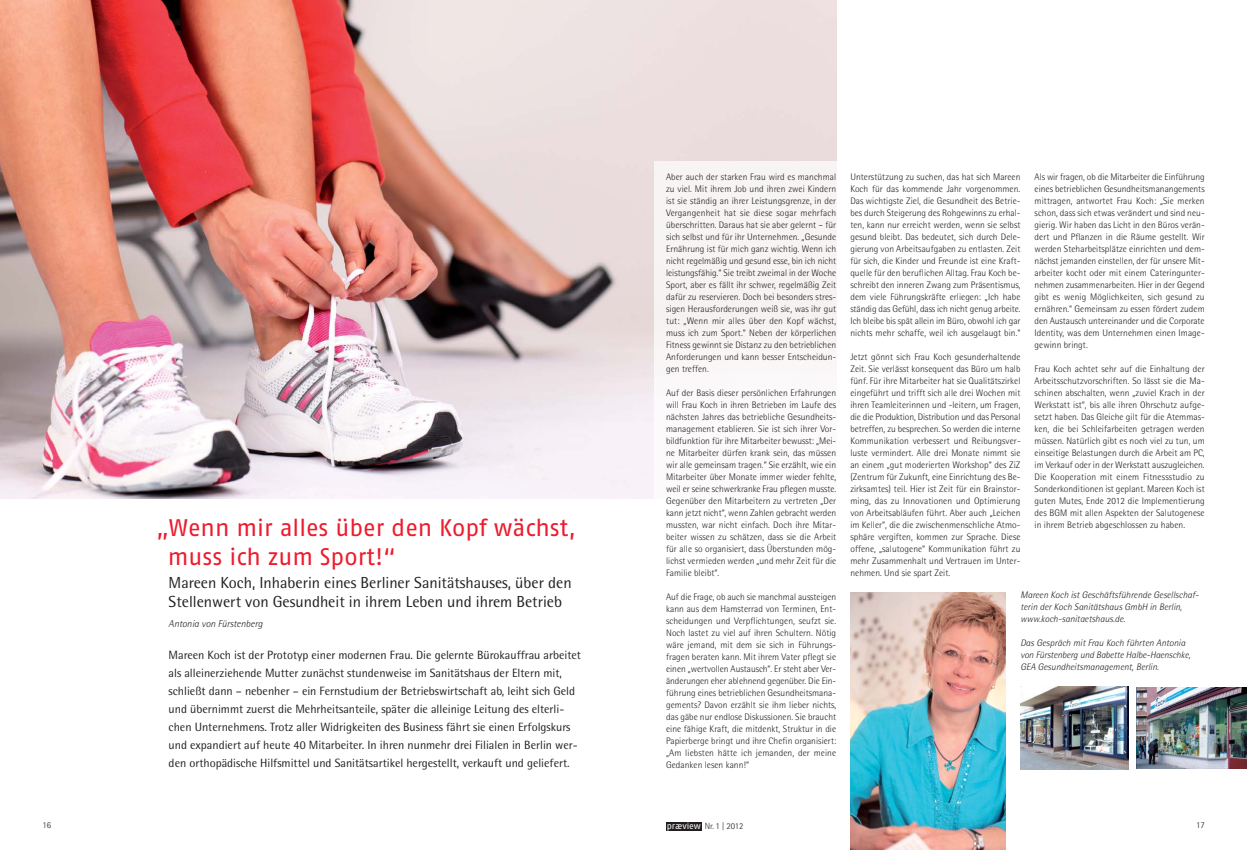
<style>
.page{position:relative;width:1247px;height:850px;background:#fff}
.page>*{position:absolute;margin:0;border:0;box-sizing:border-box;transform-origin:0 0}
.t1{font:24px/28.8px "Fago No";color:#ed1b2e}
.t2{font:16px/19.2px "Rotis Semi Sans";color:#231f20}
.t3{font:12px/18px "Rotis Semi Sans";color:#231f20}
.t4{font:italic 300 10px "Rotis Semi Sans";color:#231f20}
.t5{font:300 9.5px/12px "Rotis Semi Sans";letter-spacing:.005em;color:#231f20;text-align:justify}
.t6{font:italic 300 9.5px/12px "Rotis Semi Sans";letter-spacing:.005em;color:#231f20}
.t7{font:300 9px "Rotis Semi Sans";color:#231f20}
.s1{font-family:"Fago No";font-weight:400;color:#fff}
</style>
<div class="page">
<img style="left:0;top:0;width:836px;height:499px">
<div style="left:666px;top:822px;width:36px;height:9px;background:#231f20"></div>
<img style="left:1137px;top:687px;width:110px;height:81px">
<img style="left:1020px;top:687px;width:108px;height:82px">
<div style="left:655px;top:162px;width:181px;height:337px;background:#f8f4f4"></div>
<img style="left:850px;top:593px;width:156px;height:257px">
<h1 class="t1" style="left:168px;top:513px;width:410px;text-indent:-12px">„Wenn mir alles über den Kopf wächst, muss ich zum Sport!“</h1>
<h2 class="t2" style="left:169px;top:573px;width:405px">Mareen Koch, Inhaberin eines Berliner Sanitätshauses, über den<br>Stellenwert von Gesundheit in ihrem Leben und ihrem Betrieb</h2>
<p class="t4" style="left:169px;top:618px;width:95px">Antonia von Fürstenberg</p>
<p class="t3" style="left:169px;top:646px;width:414px">Mareen Koch ist der Prototyp einer modernen Frau. Die gelernte Bürokauffrau arbeitet als alleinerziehende Mutter zunächst stundenweise im Sanitätshaus der Eltern mit, schließt dann – nebenher – ein Fernstudium der Betriebswirtschaft ab, leiht sich Geld und übernimmt zuerst die Mehrheitsanteile, später die alleinige Leitung des elterli&shy;chen Unternehmens. Trotz aller Widrigkeiten des Business fährt sie einen Erfolgskurs und expandiert auf heute 40 Mitarbeiter. In ihren nunmehr drei Filialen in Berlin wer&shy;den orthopädische Hilfsmittel und Sanitätsartikel hergestellt, verkauft und geliefert.</p>
<p class="t5" style="left:666px;top:170px;width:172px">Aber auch der starken Frau wird es manchmal zu viel. Mit ihrem Job und ihren zwei Kindern ist sie ständig an ihrer Leistungsgrenze, in der Vergangenheit hat sie diese sogar mehrfach überschritten. Daraus hat sie aber gelernt – für sich selbst und für ihr Unternehmen. „Gesunde Ernährung ist für mich ganz wichtig. Wenn ich nicht regelmäßig und gesund esse, bin ich nicht leistungsfähig.“ Sie treibt zweimal in der Woche Sport, aber es fällt ihr schwer, regelmäßig Zeit dafür zu reservieren. Doch bei besonders stres&shy;sigen Herausforderungen weiß sie, was ihr gut tut: „Wenn mir alles über den Kopf wächst, muss ich zum Sport.“ Neben der körperlichen Fitness gewinnt sie Distanz zu den betrieblichen Anforderungen und kann besser Entscheidun&shy;gen treffen.</p>
<p class="t5" style="left:666px;top:386px;width:172px">Auf der Basis dieser persönlichen Erfahrungen will Frau Koch in ihren Betrieben im Laufe des nächsten Jahres das betriebliche Gesundheits&shy;management etablieren. Sie ist sich ihrer Vor&shy;bildfunktion für ihre Mitarbeiter bewusst: „Mei - ne Mitarbeiter dürfen krank sein, das müssen wir alle gemeinsam tragen.“ Sie erzählt, wie ein Mitarbeiter über Monate immer wieder fehlte, weil er seine schwerkranke Frau pflegen musste.<br>Gegenüber den Mitarbeitern zu vertreten „Der kann jetzt nicht“, wenn Zahlen gebracht werden mussten, war nicht einfach. Doch ihre Mitar&shy;beiter wissen zu schätzen, dass sie die Arbeit für alle so organisiert, dass Über stunden mög&shy;lichst vermieden werden „und mehr Zeit für die Familie bleibt“.</p>
<p class="t5" style="left:666px;top:590px;width:172px">Auf die Frage, ob auch sie manchmal aussteigen kann aus dem Hamsterrad von Terminen, Ent&shy;scheidungen und Verpflichtungen, seufzt sie.<br>Noch lastet zu viel auf ihren Schultern. Nötig wäre jemand, mit dem sie sich in Führungs - fragen beraten kann. Mit ihrem Vater pflegt sie einen „wertvollen Austausch“. Er steht aber Ver&shy;änderungen eher ablehnend gegenüber. Die Ein&shy;führung eines betrieblichen Gesundheitsmana&shy;gements? Davon erzählt sie ihm lieber nichts, das gäbe nur endlose Diskussionen. Sie braucht eine fähige Kraft, die mitdenkt, Struktur in die Papierberge bringt und ihre Chefin organisiert: „Am liebsten hätte ich jemanden, der meine Ge danken lesen kann!“</p>
<p class="t5" style="left:850px;top:170px;width:172px">Unterstützung zu suchen, das hat sich Mareen Koch für das kommende Jahr vorgenommen.<br>Das wichtigste Ziel, die Gesundheit des Betrie - bes durch Steigerung des Rohgewinns zu erhal - ten, kann nur erreicht werden, wenn sie selbst gesund bleibt. Das bedeutet, sich durch Dele&shy;gierung von Arbeitsaufgaben zu entlasten. Zeit für sich, die Kinder und Freunde ist eine Kraft&shy;quelle für den beruflichen Alltag. Frau Koch be&shy;schreibt den inneren Zwang zum Präsentismus, dem viele Führungskräfte erliegen: „Ich habe ständig das Gefühl, dass ich nicht genug arbeite.<br>Ich bleibe bis spät allein im Büro, obwohl ich gar nichts mehr schaffe, weil ich ausgelaugt bin.“</p>
<p class="t5" style="left:850px;top:350px;width:172px">Jetzt gönnt sich Frau Koch gesunderhaltende Zeit. Sie verlässt konsequent das Büro um halb fünf. Für ihre Mitarbeiter hat sie Qualitätszirkel eingeführt und trifft sich alle drei Wochen mit ihren Teamleiterinnen und -leitern, um Fragen, die die Produktion, Distribution und das Personal betreffen, zu besprechen. So werden die interne Kommunikation verbessert und Reibungsver&shy;luste vermindert. Alle drei Monate nimmt sie an einem „gut moderierten Workshop“ des ZiZ (Zentrum für Zukunft, eine Einrichtung des Be&shy;zirksamtes) teil. Hier ist Zeit für ein Brainstor&shy;ming, das zu Innovationen und Optimierung von Arbeitsabläufen führt. Aber auch „Leichen im Keller“, die die zwischenmenschliche Atmo&shy;sphäre vergiften, kommen zur Sprache. Diese offene, „salutogene“ Kommunikation führt zu mehr Zusammenhalt und Vertrauen im Unter&shy;nehmen. Und sie spart Zeit.</p>
<p class="t5" style="left:1035px;top:170px;width:172px">Als wir fragen, ob die Mitarbeiter die Einführung eines betrieblichen Gesundheitsmanangements mittragen, antwortet Frau Koch: „Sie merken schon, dass sich etwas verändert und sind neu&shy;gierig. Wir haben das Licht in den Büros verän&shy;dert und Pflanzen in die Räume gestellt. Wir werden Steharbeitsplätze einrichten und dem&shy;nächst jemanden einstellen, der für unsere Mit&shy;arbeiter kocht oder mit einem Cateringunter&shy;nehmen zusammenarbeiten. Hier in der Gegend gibt es wenig Möglichkeiten, sich gesund zu ernähren.“ Gemeinsam zu essen fördert zudem den Austausch untereinander und die Corporate Identity, was dem Unternehmen einen Image&shy;gewinn bringt.</p>
<p class="t5" style="left:1035px;top:362px;width:172px">Frau Koch achtet sehr auf die Einhaltung der Arbeitsschutzvorschriften. So lässt sie die Ma&shy;schinen abschalten, wenn „zuviel Krach in der Werkstatt ist“, bis alle ihren Ohrschutz aufge&shy;setzt haben. Das Gleiche gilt für die Atemmas&shy;ken, die bei Schleifarbeiten getragen werden müssen. Natürlich gibt es noch viel zu tun, um einseitige Belastungen durch die Arbeit am PC, im Verkauf oder in der Werkstatt auszugleichen.<br>Die Kooperation mit einem Fitnessstudio zu Sonderkonditionen ist geplant. Mareen Koch ist guten Mutes, Ende 2012 die Implementierung des BGM mit allen Aspekten der Salutogenese in ihrem Betrieb abgeschlossen zu haben.</p>
<p class="t6" style="left:1020px;top:589px;width:180px">Mareen Koch ist Geschäftsführende Gesellschaf&shy;terin der Koch Sanitätshaus GmbH in Berlin, www.koch-sanitaetshaus.de.</p>
<p class="t6" style="left:1020px;top:637px;width:172px">Das Gespräch mit Frau Koch führten Antonia von Fürstenberg und Babette Halbe-Haenschke,<br>GEA Gesundheitsmanagement, Berlin.</p>
<p class="t7" style="left:43px;top:820px;width:10px">16</p>
<p class="t7" style="left:667px;top:821px;width:78px"><span class="s1">præview</span> Nr. 1 | 2012</p>
<p class="t7" style="left:1196px;top:820px;width:10px">17</p>
</div>
